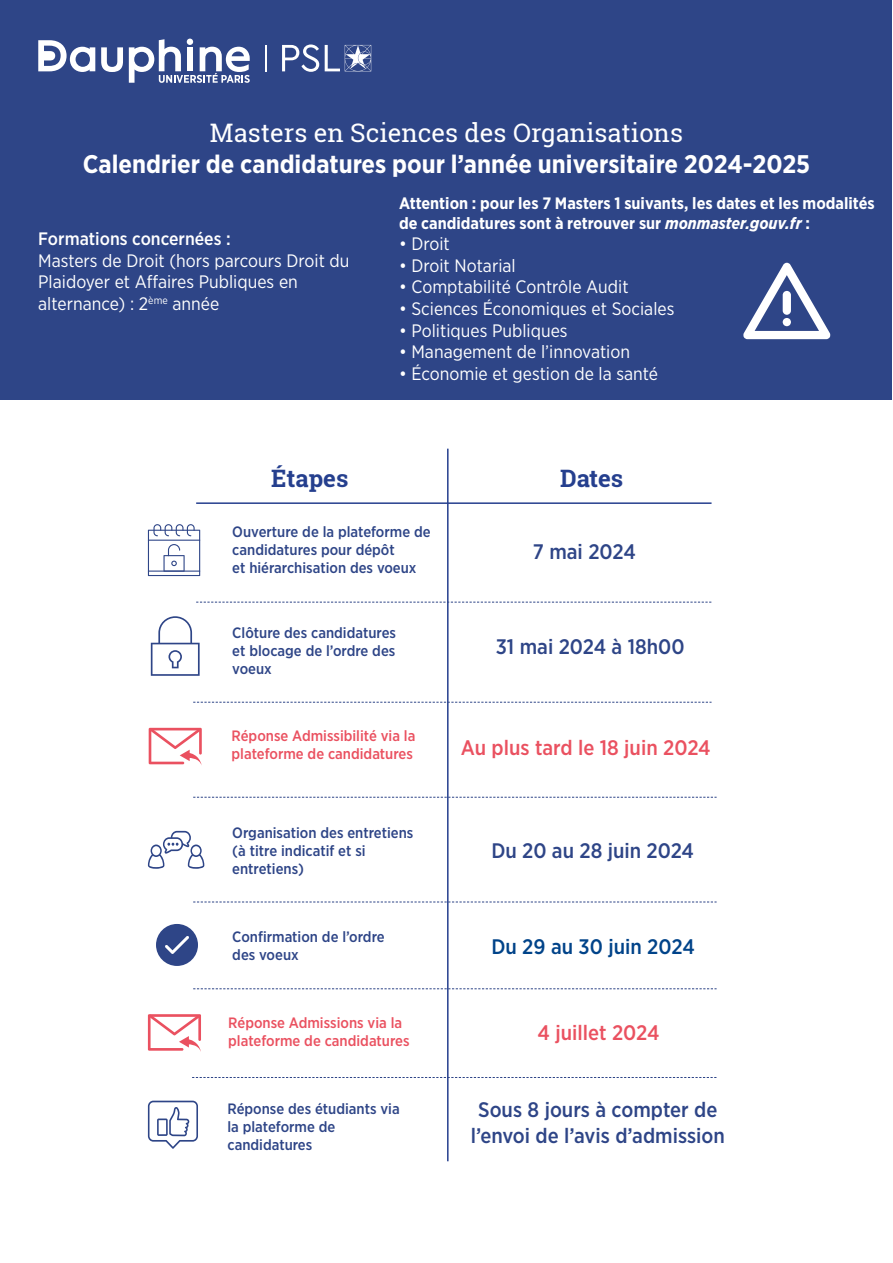
<style>
.page{position:relative;width:893px;height:1263px;background:#fff}
.page>*{position:absolute;margin:0;border:0;box-sizing:border-box;transform-origin:0 0}
.t1{font:700 25.5px "Gotham Narrow";color:#fff}
.t2{font:25.5px "Roboto Slab";color:#fff}
.t3{font:700 24px "Roboto Slab";color:#253f8e}
.t4{font:500 21px/25.2px "Gotham Narrow";color:#2e4587;text-align:center}
.t5{font:500 21px "Gotham Narrow";color:#ea5160}
.t6{font:500 21px "Gotham Narrow";color:#004389}
.t7{font:18px/21.6px "Gotham Narrow";color:#fff}
.t8{font:500 18px "Gotham Narrow";color:#fff}
.t9{font:700 16.5px/19.8px "Gotham Narrow";color:#fff}
.t10{font:500 15px/18px "Gotham Narrow";color:#2e4587}
.t11{font:500 15px "Gotham Narrow";color:#ea5160}
.s1{font-style:italic}
</style>
<div class="page">
<div style="left:1px;top:0;width:891px;height:400px;background:#2e4587"></div>
<svg style="left:282px;top:44px;width:37px;height:28px"></svg>
<hr style="left:265px;top:45px;width:2px;height:26px;background:#fff">
<svg style="left:101px;top:47px;width:22px;height:25px"></svg>
<svg style="left:129px;top:39px;width:121px;height:44px"></svg>
<svg style="left:38px;top:40px;width:57px;height:32px"></svg>
<svg style="left:325px;top:45px;width:46px;height:26px"></svg>
<hr style="left:447px;top:449px;width:2px;height:712px;background:#253f8e">
<hr style="left:196px;top:502px;width:515px;height:2px;background:#253f8e">
<svg style="left:148px;top:524px;width:52px;height:52px"></svg>
<svg style="left:196px;top:602px;width:515px;height:1px"></svg>
<svg style="left:151px;top:616px;width:49px;height:60px"></svg>
<svg style="left:193px;top:702px;width:518px;height:1px"></svg>
<svg style="left:193px;top:797px;width:524px;height:1px"></svg>
<svg style="left:193px;top:902px;width:524px;height:1px"></svg>
<svg style="left:192px;top:1077px;width:525px;height:1px"></svg>
<svg style="left:149px;top:728px;width:53px;height:37px"></svg>
<svg style="left:148px;top:831px;width:56px;height:38px"></svg>
<svg style="left:148px;top:1014px;width:53px;height:38px"></svg>
<svg style="left:148px;top:1101px;width:50px;height:48px"></svg>
<svg style="left:193px;top:988px;width:524px;height:1px"></svg>
<svg style="left:156px;top:924px;width:42px;height:42px"></svg>
<svg style="left:743px;top:263px;width:87px;height:76px"></svg>
<p class="t2" style="left:210px;top:115px;width:475px">Masters en Sciences des Organisations</p>
<p class="t1" style="left:83px;top:147px;width:729px">Calendrier de candidatures pour l’année universitaire 2024-2025</p>
<p class="t8" style="left:38px;top:227px;width:194px">Formations concernées :</p>
<p class="t7" style="left:38px;top:249px;width:313px">Masters de Droit (hors parcours Droit du<br>Plaidoyer et Affaires Publiques en</p>
<p class="t7" style="left:38px;top:292px;width:182px">alternance) : 2<sup>ème</sup> année</p>
<p class="t9" style="left:399px;top:193px;width:477px">Attention : pour les 7 Masters 1 suivants, les dates et les modalités de candidatures sont à retrouver sur <span class="s1">monmaster.gouv.fr</span> :</p>
<p class="t7" style="left:399px;top:233px;width:52px">• Droit</p>
<p class="t7" style="left:399px;top:254px;width:118px">• Droit Notarial</p>
<p class="t7" style="left:399px;top:276px;width:231px">• Comptabilité Contrôle Audit</p>
<p class="t7" style="left:399px;top:297px;width:277px">• Sciences Économiques et Sociales</p>
<p class="t7" style="left:399px;top:319px;width:170px">• Politiques Publiques</p>
<p class="t7" style="left:399px;top:341px;width:233px">• Management de l’innovation</p>
<p class="t7" style="left:399px;top:362px;width:261px">• Économie et gestion de la santé</p>
<p class="t3" style="left:271px;top:462px;width:79px">Étapes</p>
<p class="t3" style="left:560px;top:462px;width:64px">Dates</p>
<p class="t10" style="left:232px;top:523px;width:200px">Ouverture de la plateforme de candidatures pour dépôt</p>
<p class="t10" style="left:232px;top:559px;width:186px">et hiérarchisation des voeux</p>
<p class="t4" style="left:533px;top:538px;width:105px">7 mai 2024</p>
<p class="t10" style="left:232px;top:623px;width:165px">Clôture des candidatures</p>
<p class="t10" style="left:232px;top:641px;width:165px">et blocage de l’ordre des</p>
<p class="t10" style="left:232px;top:659px;width:41px">voeux</p>
<p class="t11" style="left:232px;top:726px;width:185px">Réponse Admissibilité via la</p>
<p class="t11" style="left:232px;top:744px;width:183px">plateforme de candidatures</p>
<p class="t10" style="left:232px;top:823px;width:183px">Organisation des entretiens</p>
<p class="t10" style="left:232px;top:841px;width:135px">(à titre indicatif et si</p>
<p class="t10" style="left:232px;top:859px;width:73px">entretiens)</p>
<p class="t4" style="left:496px;top:634px;width:190px">31 mai 2024 à 18h00</p>
<p class="t5" style="left:461px;top:734px;width:251px">Au plus tard le 18 juin 2024</p>
<p class="t4" style="left:491px;top:838px;width:204px">Du 20 au 28 juin 2024</p>
<p class="t10" style="left:232px;top:928px;width:154px">Confirmation de l’ordre des voeux</p>
<p class="t6" style="left:491px;top:933px;width:205px">Du 29 au 30 juin 2024</p>
<p class="t11" style="left:228px;top:1013px;width:175px">Réponse Admissions via la</p>
<p class="t11" style="left:228px;top:1031px;width:183px">plateforme de candidatures</p>
<p class="t10" style="left:227px;top:1099px;width:174px">Réponse des étudiants via</p>
<p class="t10" style="left:227px;top:1117px;width:109px">la plateforme de</p>
<p class="t10" style="left:227px;top:1135px;width:86px">candidatures</p>
<p class="t5" style="left:538px;top:1019px;width:123px">4 juillet 2024</p>
<p class="t4" style="left:471px;top:1097px;width:255px">Sous 8 jours à compter de l’envoi de l’avis d’admission</p>
</div>
